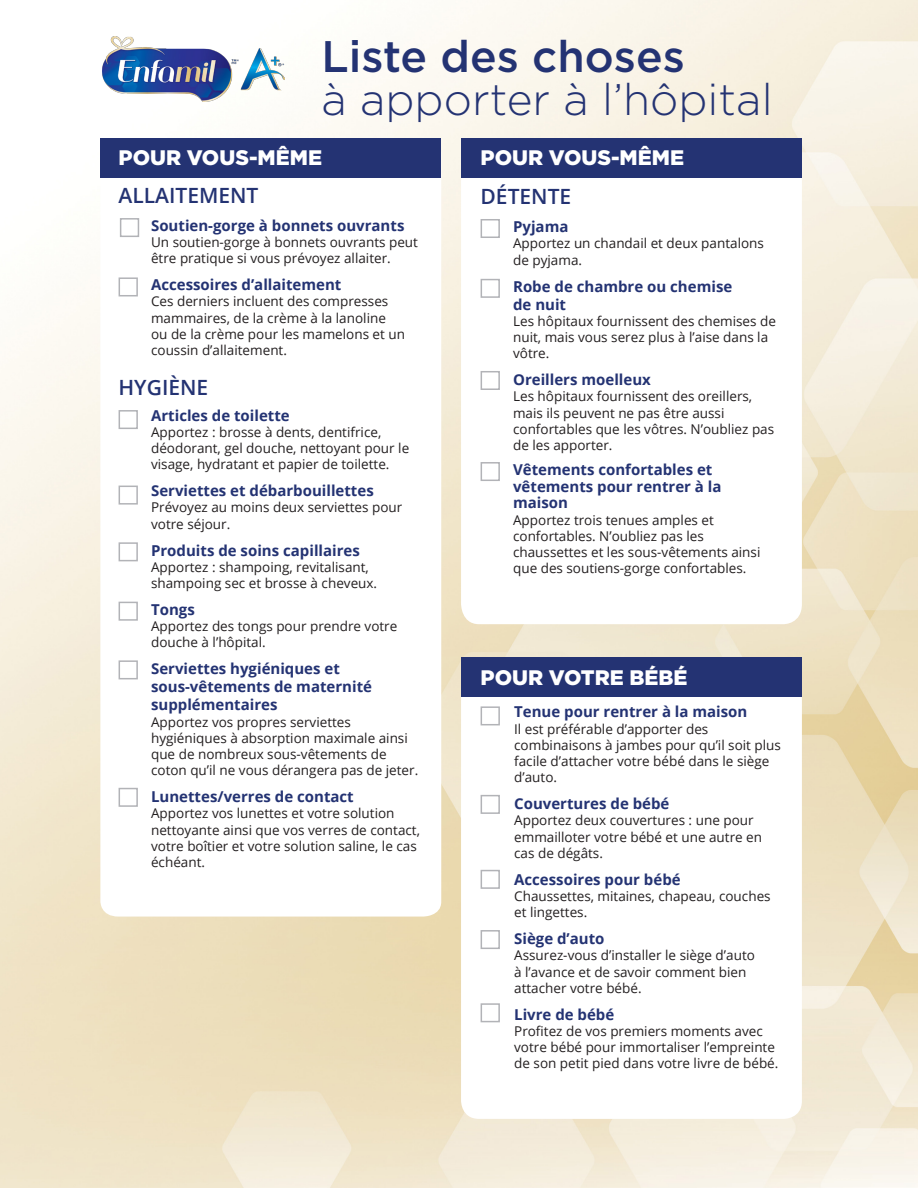
<style>
.page{position:relative;width:918px;height:1188px;background:#fff}
.page>*{position:absolute;margin:0;border:0;box-sizing:border-box;transform-origin:0 0}
.t1{font:300 44.1px "Gotham";color:#243373}
.t2{font:500 44.1px "Gotham";color:#243373}
.t3{font:900 21px "Gotham";color:#fff}
.t4{font:600 21px "Open Sans";color:#243373}
.t5{font:700 15px/18px "Open Sans";color:#243373}
.t6{font:13.5px/16.2px "Open Sans";color:#231f20}
</style>
<div class="page">
<img style="left:0;top:0;width:918px;height:1188px">
<svg style="left:100px;top:178px;width:341px;height:739px"></svg>
<div style="left:100px;top:138px;width:341px;height:40px;background:#243373"></div>
<div style="left:120px;top:218px;width:19px;height:19px;border:2px solid #b2b3b7"></div>
<div style="left:119px;top:277px;width:19px;height:19px;border:2px solid #b2b3b7"></div>
<div style="left:119px;top:410px;width:19px;height:19px;border:2px solid #b2b3b7"></div>
<div style="left:119px;top:486px;width:19px;height:19px;border:2px solid #b2b3b7"></div>
<div style="left:119px;top:542px;width:19px;height:19px;border:2px solid #b2b3b7"></div>
<div style="left:119px;top:602px;width:19px;height:19px;border:2px solid #b2b3b7"></div>
<div style="left:119px;top:660px;width:19px;height:19px;border:2px solid #b2b3b7"></div>
<div style="left:119px;top:788px;width:19px;height:19px;border:2px solid #b2b3b7"></div>
<img style="left:100px;top:37px;width:184px;height:65px">
<svg style="left:461px;top:178px;width:341px;height:446px"></svg>
<div style="left:461px;top:138px;width:341px;height:40px;background:#243373"></div>
<div style="left:461px;top:675px;width:341px;height:444px;background:#fff;border-radius:18px"></div>
<div style="left:461px;top:657px;width:341px;height:39px;background:#243373"></div>
<div style="left:481px;top:706px;width:19px;height:19px;border:2px solid #b2b3b7"></div>
<div style="left:481px;top:795px;width:19px;height:19px;border:2px solid #b2b3b7"></div>
<div style="left:481px;top:870px;width:19px;height:19px;border:2px solid #b2b3b7"></div>
<div style="left:481px;top:930px;width:19px;height:19px;border:2px solid #b2b3b7"></div>
<div style="left:481px;top:1003px;width:19px;height:19px;border:2px solid #b2b3b7"></div>
<div style="left:481px;top:219px;width:19px;height:19px;border:2px solid #b2b3b7"></div>
<div style="left:481px;top:279px;width:19px;height:19px;border:2px solid #b2b3b7"></div>
<div style="left:481px;top:371px;width:19px;height:19px;border:2px solid #b2b3b7"></div>
<div style="left:481px;top:462px;width:19px;height:19px;border:2px solid #b2b3b7"></div>
<p class="t2" style="left:322px;top:28px;width:365px">Liste des choses</p>
<p class="t1" style="left:322px;top:76px;width:453px">à apporter à l’hôpital</p>
<p class="t3" style="left:481px;top:146px;width:205px">POUR VOUS-MÊME</p>
<p class="t3" style="left:119px;top:146px;width:205px">POUR VOUS-MÊME</p>
<p class="t4" style="left:119px;top:181px;width:141px">ALLAITEMENT</p>
<p class="t5" style="left:151px;top:216px;width:255px">Soutien-gorge à bonnets ouvrants</p>
<p class="t6" style="left:151px;top:234px;width:268px">Un soutien-gorge à bonnets ouvrants peut être pratique si vous prévoyez allaiter.</p>
<p class="t5" style="left:151px;top:275px;width:192px">Accessoires d’allaitement</p>
<p class="t6" style="left:151px;top:293px;width:255px">Ces derniers incluent des compresses mammaires, de la crème à la lanoline ou de la crème pour les mamelons et un coussin d’allaitement.</p>
<p class="t4" style="left:119px;top:373px;width:91px">HYGIÈNE</p>
<p class="t5" style="left:151px;top:406px;width:140px">Articles de toilette</p>
<p class="t6" style="left:151px;top:424px;width:260px">Apportez : brosse à dents, dentifrice, déodorant, gel douche, nettoyant pour le visage, hydratant et papier de toilette.</p>
<p class="t5" style="left:151px;top:481px;width:224px">Serviettes et débarbouillettes</p>
<p class="t6" style="left:151px;top:499px;width:253px">Prévoyez au moins deux serviettes pour votre séjour.</p>
<p class="t5" style="left:151px;top:541px;width:210px">Produits de soins capillaires</p>
<p class="t6" style="left:151px;top:559px;width:228px">Apportez : shampoing, revitalisant, shampoing sec et brosse à cheveux.</p>
<p class="t5" style="left:151px;top:600px;width:45px">Tongs</p>
<p class="t6" style="left:151px;top:618px;width:248px">Apportez des tongs pour prendre votre douche à l’hôpital.</p>
<p class="t5" style="left:151px;top:660px;width:223px">Serviettes hygiéniques et sous-vêtements de maternité supplémentaires</p>
<p class="t6" style="left:151px;top:713px;width:269px">Apportez vos propres serviettes hygiéniques à absorption maximale ainsi que de nombreux sous-vêtements de coton qu’il ne vous dérangera pas de jeter.</p>
<p class="t5" style="left:151px;top:787px;width:204px">Lunettes/verres de contact</p>
<p class="t6" style="left:151px;top:805px;width:270px">Apportez vos lunettes et votre solution nettoyante ainsi que vos verres de contact, votre boîtier et votre solution saline, le cas échéant.</p>
<p class="t4" style="left:481px;top:182px;width:92px">DÉTENTE</p>
<p class="t5" style="left:513px;top:217px;width:57px">Pyjama</p>
<p class="t6" style="left:513px;top:235px;width:252px">Apportez un chandail et deux pantalons de pyjama.</p>
<p class="t5" style="left:513px;top:277px;width:221px">Robe de chambre ou chemise</p>
<p class="t5" style="left:513px;top:295px;width:55px">de nuit</p>
<p class="t6" style="left:513px;top:312px;width:264px">Les hôpitaux fournissent des chemises de nuit, mais vous serez plus à l’aise dans la vôtre.</p>
<p class="t5" style="left:513px;top:370px;width:139px">Oreillers moelleux</p>
<p class="t6" style="left:513px;top:388px;width:263px">Les hôpitaux fournissent des oreillers, mais ils peuvent ne pas être aussi confortables que les vôtres. N’oubliez pas de les apporter.</p>
<p class="t5" style="left:513px;top:461px;width:210px;line-height:16.5px">Vêtements confortables et vêtements pour rentrer à la maison</p>
<p class="t6" style="left:513px;top:511px;width:249px">Apportez trois tenues amples et confortables. N’oubliez pas les chaussettes et les sous-vêtements ainsi que des soutiens-gorge confortables.</p>
<p class="t3" style="left:481px;top:665px;width:209px">POUR VOTRE BÉBÉ</p>
<p class="t5" style="left:514px;top:703px;width:235px">Tenue pour rentrer à la maison</p>
<p class="t6" style="left:514px;top:720px;width:268px">Il est préférable d’apporter des combinaisons à jambes pour qu’il soit plus facile d’attacher votre bébé dans le siège d’auto.</p>
<p class="t5" style="left:514px;top:794px;width:157px">Couvertures de bébé</p>
<p class="t6" style="left:514px;top:812px;width:249px">Apportez deux couvertures : une pour emmailloter votre bébé et une autre en cas de dégâts.</p>
<p class="t5" style="left:514px;top:870px;width:168px">Accessoires pour bébé</p>
<p class="t6" style="left:514px;top:888px;width:258px">Chaussettes, mitaines, chapeau, couches et lingettes.</p>
<p class="t5" style="left:514px;top:929px;width:92px">Siège d’auto</p>
<p class="t6" style="left:514px;top:947px;width:242px">Assurez-vous d’installer le siège d’auto à l’avance et de savoir comment bien attacher votre bébé.</p>
<p class="t5" style="left:514px;top:1005px;width:102px">Livre de bébé</p>
<p class="t6" style="left:514px;top:1023px;width:266px">Profitez de vos premiers moments avec votre bébé pour immortaliser l’empreinte de son petit pied dans votre livre de bébé.</p>
</div>
